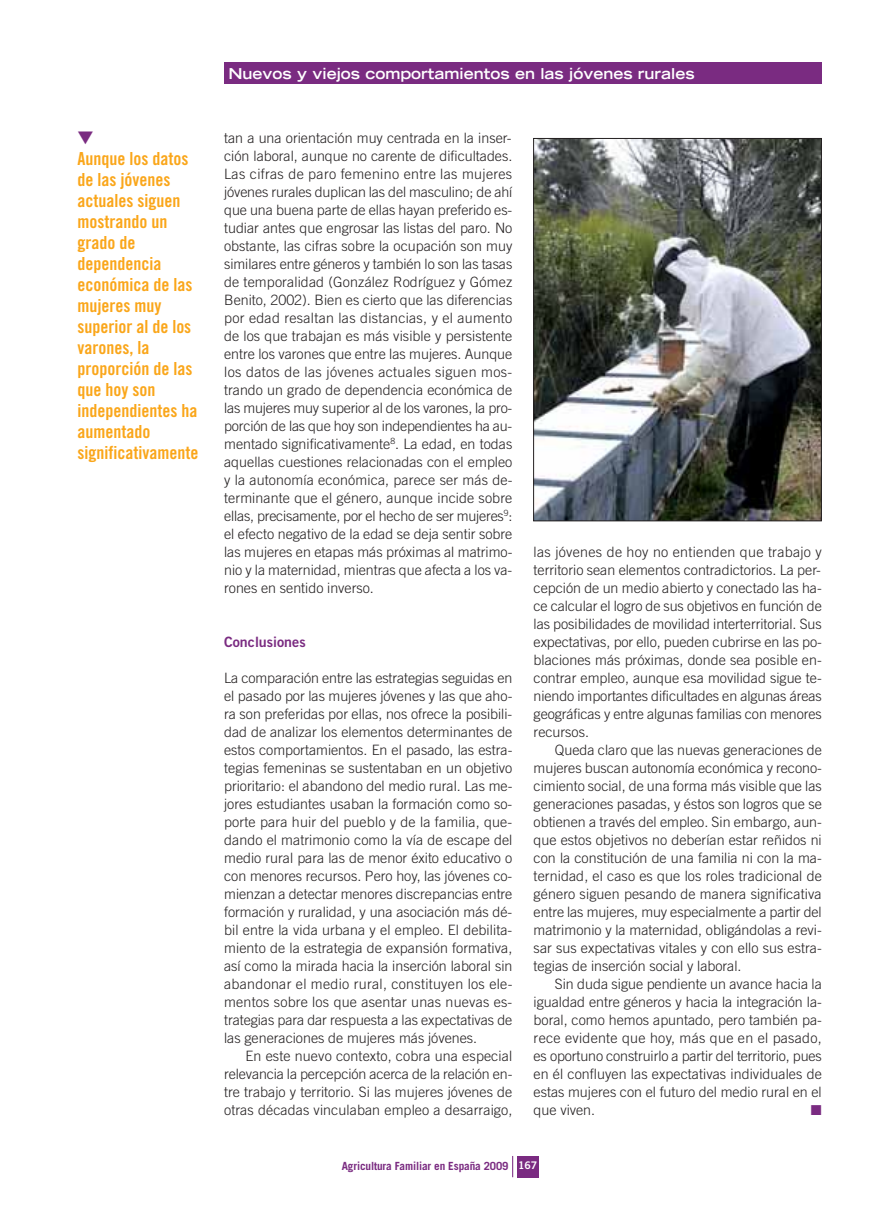
<style>
.page{position:relative;width:895px;height:1210px;background:#fff}
.page>*{position:absolute;margin:0;border:0;box-sizing:border-box;transform-origin:0 0}
.t1{font:18px/21px "Trade Gothic Bold Cond Twenty";color:#faa61a}
.t2{font:700 expanded 15px "Trade Gothic LH";color:#fff}
.t3{font:300 14.25px/18px "Trade Gothic";color:#231f20;text-align:justify}
.t4{font:14.25px "Trade Gothic Bold Two";color:#7a2b81}
.t5{font:14.25px "Zapf Dingbats";color:#7a2b81}
.t6{font:700 11.25px "Trade Gothic";letter-spacing:-.01em;color:#7a2b81}
.s1{font-family:"Trade Gothic Bold Two";font-weight:400;font-size:10.5px;color:#fff}
</style>
<div class="page">
<div style="left:224px;top:63px;width:597px;height:21px;background:#7a2b81"></div>
<div style="left:517px;top:1155px;width:21px;height:22px;background:#7a2b81"></div>
<svg style="left:512px;top:1156px;width:1px;height:21px"></svg>
<img style="left:535px;top:140px;width:284px;height:379px">
<div style="left:533px;top:138px;width:288px;height:383px;border:1px solid #231f20"></div>
<p class="t1" style="left:77px;top:150px;width:122px">Aunque los datos de las jóvenes actuales siguen mostrando un grado de dependencia económica de las mujeres muy superior al de los varones, la proporción de las que hoy son independientes ha aumentado significativamente</p>
<p class="t2" style="left:228px;top:68px;width:467px">Nuevos y viejos comportamientos en las jóvenes rurales</p>
<p class="t3" style="left:224px;top:130px;width:290px">tan a una orientación muy centrada en la inser&shy;ción laboral, aunque no carente de dificultades.<br>Las cifras de paro femenino entre las mujeres jóvenes rurales duplican las del masculino; de ahí que una buena parte de ellas hayan preferido es&shy;tudiar antes que engrosar las listas del paro. No obstante, las cifras sobre la ocupación son muy similares entre géneros y también lo son las tasas de temporalidad (González Rodríguez y Gómez Benito, 2002). Bien es cierto que las diferencias por edad resaltan las distancias, y el aumento de los que trabajan es más visible y persistente entre los varones que entre las mujeres. Aunque los datos de las jóvenes actuales siguen mos&shy;trando un grado de dependencia económica de las mujeres muy superior al de los varones, la pro&shy;porción de las que hoy son independientes ha au&shy;mentado significativamente<sup>8</sup>. La edad, en todas aquellas cuestiones relacionadas con el empleo y la autonomía económica, parece ser más de&shy;terminante que el género, aunque incide sobre ellas, precisamente, por el hecho de ser mujeres<sup>9</sup>: el efecto negativo de la edad se deja sentir sobre las mujeres en etapas más próximas al matrimo&shy;nio y la maternidad, mientras que afecta a los va&shy;rones en sentido inverso.</p>
<p class="t4" style="left:224px;top:636px;width:83px">Conclusiones</p>
<p class="t3" style="left:224px;top:670px;width:290px">La comparación entre las estrategias seguidas en el pasado por las mujeres jóvenes y las que aho&shy;ra son preferidas por ellas, nos ofrece la posibili&shy;dad de analizar los elementos determinantes de estos comportamientos. En el pasado, las estra&shy;tegias femeninas se sustentaban en un objetivo prioritario: el abandono del medio rural. Las me&shy;jores estudiantes usaban la formación como so&shy;porte para huir del pueblo y de la familia, que&shy;dando el matrimonio como la vía de escape del medio rural para las de menor éxito educativo o con menores recursos. Pero hoy, las jóvenes co&shy;mienzan a detectar menores discrepancias entre formación y ruralidad, y una asociación más dé&shy;bil entre la vida urbana y el empleo. El debilita&shy;miento de la estrategia de expansión formativa, así como la mirada hacia la inserción laboral sin abandonar el medio rural, constituyen los ele&shy;mentos sobre los que asentar unas nuevas es&shy;trategias para dar respuesta a las expectativas de las generaciones de mujeres más jóvenes.</p>
<p class="t3" style="left:224px;top:1048px;width:290px;text-indent:21px">En este nuevo contexto, cobra una especial relevancia la percepción acerca de la relación en&shy;tre trabajo y territorio. Si las mujeres jóvenes de otras décadas vinculaban empleo a desarraigo,</p>
<p class="t3" style="left:533px;top:544px;width:290px">las jóvenes de hoy no entienden que trabajo y territorio sean elementos contradictorios. La per&shy;cepción de un medio abierto y conectado las ha&shy;ce calcular el logro de sus objetivos en función de las posibilidades de movilidad interterritorial. Sus expectativas, por ello, pueden cubrirse en las po&shy;blaciones más próximas, donde sea posible en&shy;contrar empleo, aunque esa movilidad sigue te&shy;niendo importantes dificultades en algunas áreas geográficas y entre algunas familias con menores recursos.</p>
<p class="t3" style="left:533px;top:742px;width:290px;text-indent:21px">Queda claro que las nuevas generaciones de mujeres buscan autonomía económica y recono&shy;cimiento social, de una forma más visible que las generaciones pasadas, y éstos son logros que se obtienen a través del empleo. Sin embargo, aun&shy;que estos objetivos no deberían estar reñidos ni con la constitución de una familia ni con la ma&shy;ternidad, el caso es que los roles tradicional de género siguen pesando de manera significativa entre las mujeres, muy especialmente a partir del matrimonio y la maternidad, obligándolas a revi&shy;sar sus expectativas vitales y con ello sus estra&shy;tegias de inserción social y laboral.</p>
<p class="t3" style="left:533px;top:976px;width:290px;text-indent:21px">Sin duda sigue pendiente un avance hacia la igualdad entre géneros y hacia la integración la&shy;boral, como hemos apuntado, pero también pa&shy;rece evidente que hoy, más que en el pasado, es oportuno construirlo a partir del territorio, pues en él confluyen las expectativas individuales de estas mujeres con el futuro del medio rural en el que viven.</p>
<p class="t5" style="left:811px;top:1103px;width:12px">■</p>
<p class="t6" style="left:342px;top:1161px;width:197px">Agricultura Familiar en España 2009 <span class="s1">167</span></p>
</div>
